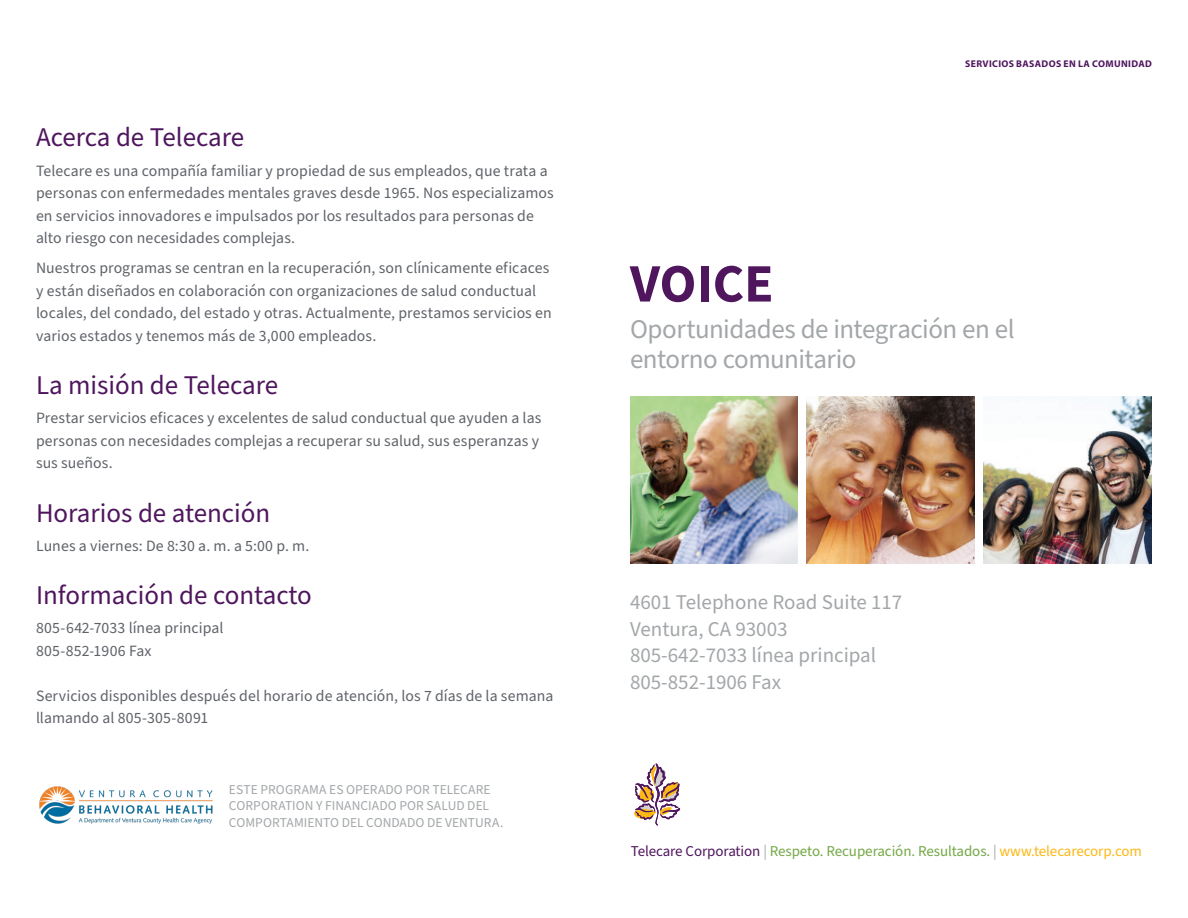
<style>
.page{position:relative;width:1188px;height:918px;background:#fff}
.page>*{position:absolute;margin:0;border:0;box-sizing:border-box;transform-origin:0 0}
.Front_Title{font:700 54px "Source Sans Pro";color:#4f165e}
.Header_2{font:27px "Source Sans Pro";color:#4f165e}
.sub2_cover{font:27px/30px "Source Sans Pro";letter-spacing:-.02em;color:#a3a7a9}
.Header_1{font:21px "Source Sans Pro";color:#a3a7a9}
.t1{font:15.75px/22.5px "Source Sans Pro";letter-spacing:.005em;color:#5f6369}
.t2{font:15px "Source Sans Pro";letter-spacing:-.005em;color:#73a845}
.head_1{font:13.5px/16.2px "Source Sans Pro";letter-spacing:.005em;color:#a3a7a9}
.tab_type{font:700 9.75px "Myriad Pro";letter-spacing:.04em;color:#4f165e}
.s1{color:#4f165e}
.s2{color:#a3a7a9}
.s3{color:#fcb814}
</style>
<div class="page">
<img style="left:630px;top:396px;width:168px;height:168px">
<img style="left:807px;top:396px;width:168px;height:168px">
<img style="left:983px;top:396px;width:168px;height:168px">
<img style="left:39px;top:786px;width:174px;height:38px">
<svg style="left:634px;top:764px;width:46px;height:61px"></svg>
<p class="Header_2" style="left:36px;top:119px;width:210px">Acerca de Telecare</p>
<p class="t1" style="left:36px;top:160px;width:519px">Telecare es una compañía familiar y propiedad de sus empleados, que trata a personas con enfermedades mentales graves desde 1965. Nos especializamos en servicios innovadores e impulsados por los resultados para personas de alto riesgo con necesidades complejas.</p>
<p class="t1" style="left:36px;top:257px;width:517px">Nuestros programas se centran en la recuperación, son clínicamente eficaces y están diseñados en colaboración con organizaciones de salud conductual locales, del condado, del estado y otras. Actualmente, prestamos servicios en varios estados y tenemos más de 3,000 empleados.</p>
<p class="Header_2" style="left:36px;top:367px;width:244px">La misión de Telecare</p>
<p class="t1" style="left:36px;top:407px;width:507px">Prestar servicios eficaces y excelentes de salud conductual que ayuden a las personas con necesidades complejas a recuperar su salud, sus esperanzas y sus sueños.</p>
<p class="Header_2" style="left:36px;top:495px;width:236px">Horarios de atención</p>
<p class="t1" style="left:36px;top:535px;width:275px">Lunes a viernes: De 8:30 a. m. a 5:00 p. m.</p>
<p class="Header_2" style="left:36px;top:577px;width:277px">Información de contacto</p>
<p class="t1" style="left:36px;top:617px;width:189px">805-642-7033 línea principal</p>
<p class="t1" style="left:36px;top:640px;width:117px">805-852-1906 Fax</p>
<p class="t1" style="left:36px;top:685px;width:519px">Servicios disponibles después del horario de atención, los 7 días de la semana llamando al 805-305-8091</p>
<p class="head_1" style="left:229px;top:782px;width:276px">ESTE PROGRAMA ES OPERADO POR TELECARE<br>CORPORATION Y FINANCIADO POR SALUD DEL<br>COMPORTAMIENTO DEL CONDADO DE VENTURA.</p>
<p class="tab_type" style="left:965px;top:57px;width:188px">SERVICIOS BASADOS EN LA COMUNIDAD</p>
<p class="Front_Title" style="left:630px;top:247px;width:145px">VOICE</p>
<p class="sub2_cover" style="left:630px;top:315px;width:386px">Oportunidades de integración en el entorno comunitario</p>
<p class="Header_1" style="left:630px;top:588px;width:274px">4601 Telephone Road Suite 117</p>
<p class="Header_1" style="left:630px;top:615px;width:159px">Ventura, CA 93003</p>
<p class="Header_1" style="left:630px;top:641px;width:248px">805-642-7033 línea principal</p>
<p class="Header_1" style="left:630px;top:668px;width:153px">805-852-1906 Fax</p>
<p class="t2" style="left:631px;top:841px;width:513px"><span class="s1">Telecare Corporation</span> <span class="s2">|</span> Respeto. Recuperación. Resultados. <span class="s2">|</span> <span class="s3">www.telecarecorp.com</span></p>
</div>
